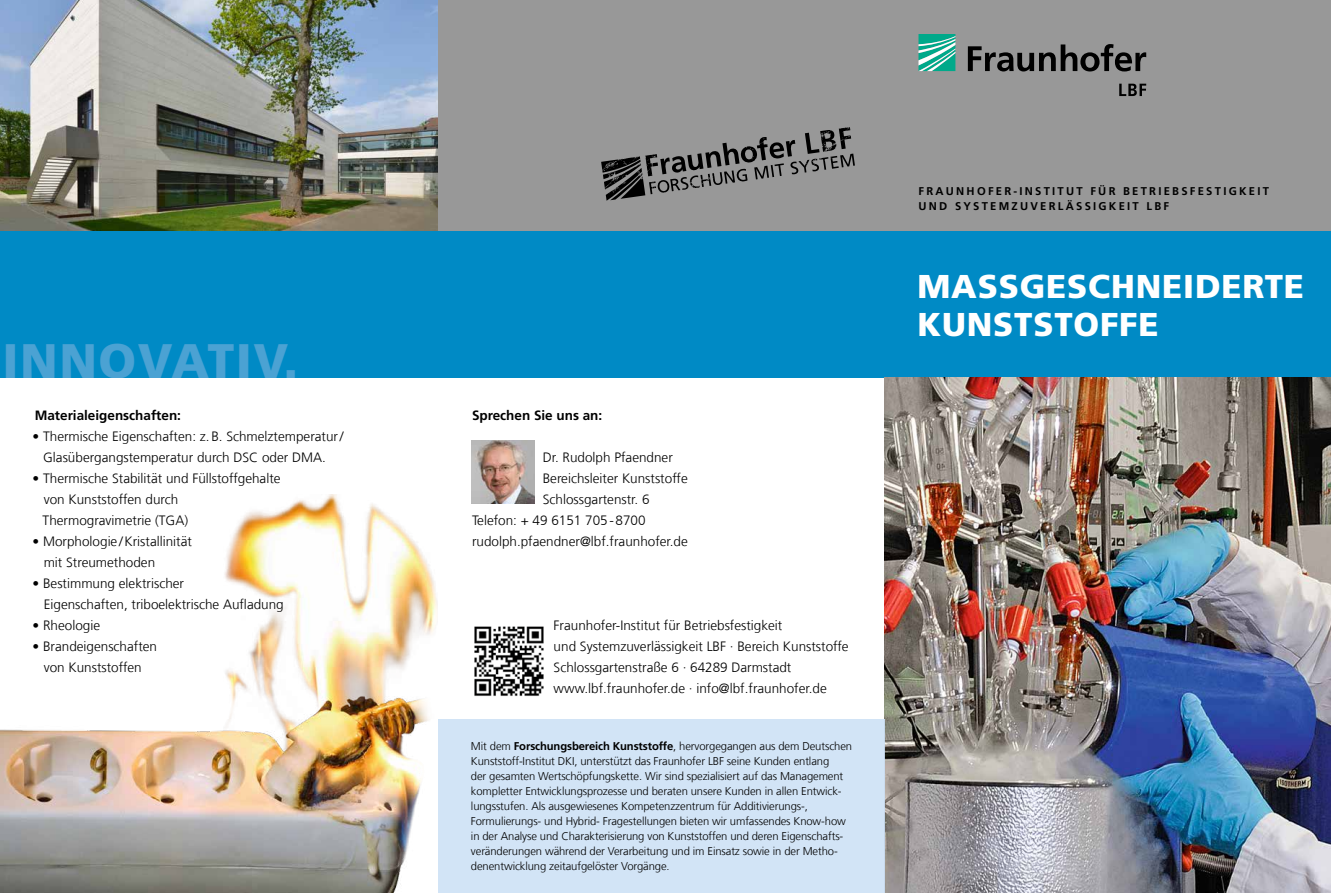
<style>
.page{position:relative;width:1331px;height:893px;background:#fff}
.page>*{position:absolute;margin:0;border:0;box-sizing:border-box;transform-origin:0 0}
.t1{font:900 48.45px "Frutiger LT Com";letter-spacing:.03em;color:#4ba2d3}
.t2{font:900 33px/37.5px "Frutiger LT Com";letter-spacing:.025em;color:#fff}
.t3{font:300 13.5px/21px "Frutiger LT Com";color:#000}
.t4{font:700 13.5px "Frutiger LT Com";color:#000}
.t5{font:300 11.25px/15px "Frutiger LT Com";letter-spacing:-.01em;color:#000}
.t6{font:700 11.25px/15px "Frutiger LT Com";letter-spacing:.2em;color:#000}
.s1{font-weight:700}
</style>
<div class="page">
<div style="left:0;top:231px;width:1331px;height:147px;background:#008ac5"></div>
<div style="left:438px;top:0;width:893px;height:231px;background:#989898"></div>
<svg style="left:918px;top:34px;width:37px;height:37px"></svg>
<svg style="left:968px;top:44px;width:178px;height:27px"></svg>
<svg style="left:1119px;top:84px;width:27px;height:12px"></svg>
<img style="left:0;top:0;width:438px;height:231px">
<img style="left:884px;top:378px;width:447px;height:515px">
<img style="left:471px;top:441px;width:63px;height:63px">
<img style="left:0;top:495px;width:438px;height:398px">
<div style="left:438px;top:719px;width:446px;height:174px;background:#cee1f6"></div>
<img style="left:474px;top:626px;width:70px;height:70px">
<svg style="left:601px;top:127px;width:254px;height:74px"></svg>
<h1 class="t1" style="left:3px;top:332px;width:297px">INNOVATIV.</h1>
<p class="t4" style="left:35px;top:407px;width:148px">Materialeigenschaften:</p>
<p class="t3" style="left:33px;top:426px;width:312px;text-align:center">• Thermische Eigenschaften: z.B. Schmelztemperatur/<br>Glasübergangstemperatur durch DSC oder DMA.</p>
<p class="t3" style="left:43px;top:468px;width:240px;text-indent:-10px">• Thermische Stabilität und Füllstoffgehalte von Kunststoffen durch<br>Thermogravimetrie (TGA)</p>
<p class="t3" style="left:44px;top:531px;width:150px;text-indent:-11px">• Morphologie /Kristallinität mit Streumethoden</p>
<p class="t3" style="left:44px;top:573px;width:242px;text-indent:-11px">• Bestimmung elektrischer<br>Eigenschaften, triboelektrische Aufladung</p>
<p class="t3" style="left:33px;top:615px;width:69px">• Rheologie</p>
<p class="t3" style="left:33px;top:636px;width:126px;text-align:center">• Brandeigenschaften von Kunststoffen</p>
<p class="t4" style="left:472px;top:407px;width:132px">Sprechen Sie uns an:</p>
<p class="t3" style="left:543px;top:447px;width:132px">Dr. Rudolph Pfaendner</p>
<p class="t3" style="left:543px;top:468px;width:147px">Bereichsleiter Kunststoffe</p>
<p class="t3" style="left:543px;top:489px;width:108px">Schlossgartenstr. 6</p>
<p class="t3" style="left:472px;top:510px;width:175px">Telefon: + 49 6151 705-8700</p>
<p class="t3" style="left:472px;top:531px;width:217px">rudolph.pfaendner@lbf.fraunhofer.de</p>
<p class="t3" style="left:554px;top:615px;width:297px">Fraunhofer-Institut für Betriebsfestigkeit<br>und Systemzuverlässigkeit LBF · Bereich Kunststoffe Schlossgartenstraße 6 · 64289 Darmstadt www.lbf.fraunhofer.de · info@lbf.fraunhofer.de</p>
<p class="t5" style="left:471px;top:739px;width:383px">Mit dem <span class="s1">Forschungsbereich Kunststoffe</span>, hervorgegangen aus dem Deutschen Kunststoff-Institut DKI, unterstützt das Fraunhofer LBF seine Kunden entlang<br>der gesamten Wertschöpfungskette. Wir sind spezialisiert auf das Management kompletter Entwicklungsprozesse und beraten unsere Kunden in allen Entwick&shy;lungsstufen. Als ausgewiesenes Kompetenzzentrum für Additivierungs-, Formulierungs- und Hybrid- Fragestellungen bieten wir umfassendes Know-how in der Analyse und Charakterisierung von Kunststoffen und deren Eigenschafts&shy;veränderungen während der Verarbeitung und im Einsatz sowie in der Metho&shy;denentwicklung zeitaufgelöster Vorgänge.</p>
<p class="t6" style="left:918px;top:184px;width:352px">FRAUNHOFER-INSTITUT FÜR BETRIEBSFESTIGKEIT<br>UND SYSTEMZUVERLÄSSIGKEIT LBF</p>
<h2 class="t2" style="left:917px;top:268px;width:388px">MASSGESCHNEIDERTE<br>KUNSTSTOFFE</h2>
</div>
